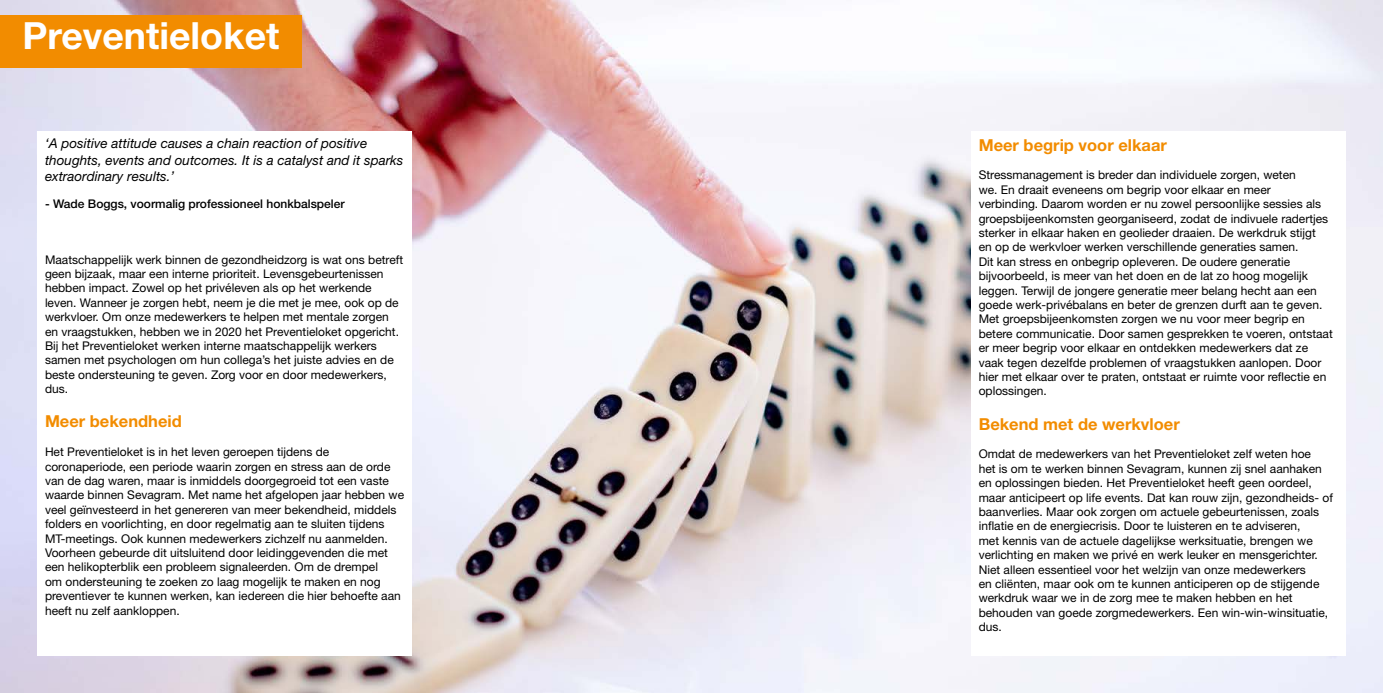
<style>
.page{position:relative;width:1383px;height:693px;background:#fff}
.page>*{position:absolute;margin:0;border:0;box-sizing:border-box;transform-origin:0 0}
.t1{font:700 37.5px "Helvetica Neue LT Std";color:#fff}
.t2{font:700 16.5px "Helvetica Neue LT Std";color:#f28c00}
.t3{font:italic 13.5px/16.2px "Helvetica Neue LT Std";color:#000}
.t4{font:12px/14.4px "Helvetica Neue LT Std";color:#000}
.t5{font:500 12px "Helvetica Neue LT Std";color:#000}
</style>
<div class="page">
<img style="left:0;top:0;width:1383px;height:693px">
<div style="left:971px;top:131px;width:375px;height:525px;background:#fff"></div>
<div style="left:0;top:15px;width:302px;height:53px;background:#f28c00"></div>
<div style="left:38px;top:131px;width:374px;height:525px;background:#fff"></div>
<h1 class="t1" style="left:22px;top:13px;width:258px">Preventieloket</h1>
<p class="t3" style="left:45px;top:135px;width:360px">‘A positive attitude causes a chain reaction of positive thoughts, events and outcomes. It is a catalyst and it sparks extraordinary results.’</p>
<p class="t5" style="left:45px;top:196px;width:301px">- Wade Boggs, voormalig professioneel honkbalspeler</p>
<p class="t4" style="left:45px;top:252px;width:360px">Maatschappelijk werk binnen de gezondheidzorg is wat ons betreft geen bijzaak, maar een interne prioriteit. Levensgebeurtenissen hebben impact. Zowel op het privéleven als op het werkende leven. Wanneer je zorgen hebt, neem je die met je mee, ook op de werkvloer. Om onze medewerkers te helpen met mentale zorgen en vraagstukken, hebben we in 2020 het Preventieloket opgericht.<br>Bij het Preventieloket werken interne maatschappelijk werkers samen met psychologen om hun collega’s het juiste advies en de beste ondersteuning te geven. Zorg voor en door medewerkers, dus.</p>
<h2 class="t2" style="left:45px;top:411px;width:138px">Meer bekendheid</h2>
<p class="t4" style="left:45px;top:445px;width:361px">Het Preventieloket is in het leven geroepen tijdens de coronaperiode, een periode waarin zorgen en stress aan de orde van de dag waren, maar is inmiddels doorgegroeid tot een vaste waarde binnen Sevagram. Met name het afgelopen jaar hebben we veel geïnvesteerd in het genereren van meer bekendheid, middels folders en voorlichting, en door regelmatig aan te sluiten tijdens MT-meetings. Ook kunnen medewerkers zichzelf nu aanmelden.<br>Voorheen gebeurde dit uitsluitend door leidinggevenden die met een helikopterblik een probleem signaleerden. Om de drempel<br>om ondersteuning te zoeken zo laag mogelijk te maken en nog preventiever te kunnen werken, kan iedereen die hier behoefte aan heeft nu zelf aankloppen.</p>
<h2 class="t2" style="left:979px;top:134px;width:190px">Meer begrip voor elkaar</h2>
<p class="t4" style="left:979px;top:168px;width:356px">Stressmanagement is breder dan individuele zorgen, weten<br>we. En draait eveneens om begrip voor elkaar en meer verbinding. Daarom worden er nu zowel persoonlijke sessies als groepsbijeenkomsten georganiseerd, zodat de indivuele radertjes sterker in elkaar haken en geolieder draaien. De werkdruk stijgt<br>en op de werkvloer werken verschillende generaties samen.<br>Dit kan stress en onbegrip opleveren. De oudere generatie bijvoorbeeld, is meer van het doen en de lat zo hoog mogelijk leggen. Terwijl de jongere generatie meer belang hecht aan een goede werk-privébalans en beter de grenzen durft aan te geven.<br>Met groepsbijeenkomsten zorgen we nu voor meer begrip en betere communicatie. Door samen gesprekken te voeren, ontstaat er meer begrip voor elkaar en ontdekken medewerkers dat ze vaak tegen dezelfde problemen of vraagstukken aanlopen. Door hier met elkaar over te praten, ontstaat er ruimte voor reflectie en oplossingen.</p>
<h2 class="t2" style="left:979px;top:413px;width:203px">Bekend met de werkvloer</h2>
<p class="t4" style="left:979px;top:447px;width:356px">Omdat de medewerkers van het Preventieloket zelf weten hoe<br>het is om te werken binnen Sevagram, kunnen zij snel aanhaken en oplossingen bieden. Het Preventieloket heeft geen oordeel, maar anticipeert op life events. Dat kan rouw zijn, gezondheids- of baanverlies. Maar ook zorgen om actuele gebeurtenissen, zoals inflatie en de energiecrisis. Door te luisteren en te adviseren,<br>met kennis van de actuele dagelijkse werksituatie, brengen we verlichting en maken we privé en werk leuker en mensgerichter.<br>Niet alleen essentieel voor het welzijn van onze medewerkers<br>en cliënten, maar ook om te kunnen anticiperen op de stijgende werkdruk waar we in de zorg mee te maken hebben en het behouden van goede zorgmedewerkers. Een win-win-winsituatie, dus.</p>
</div>
